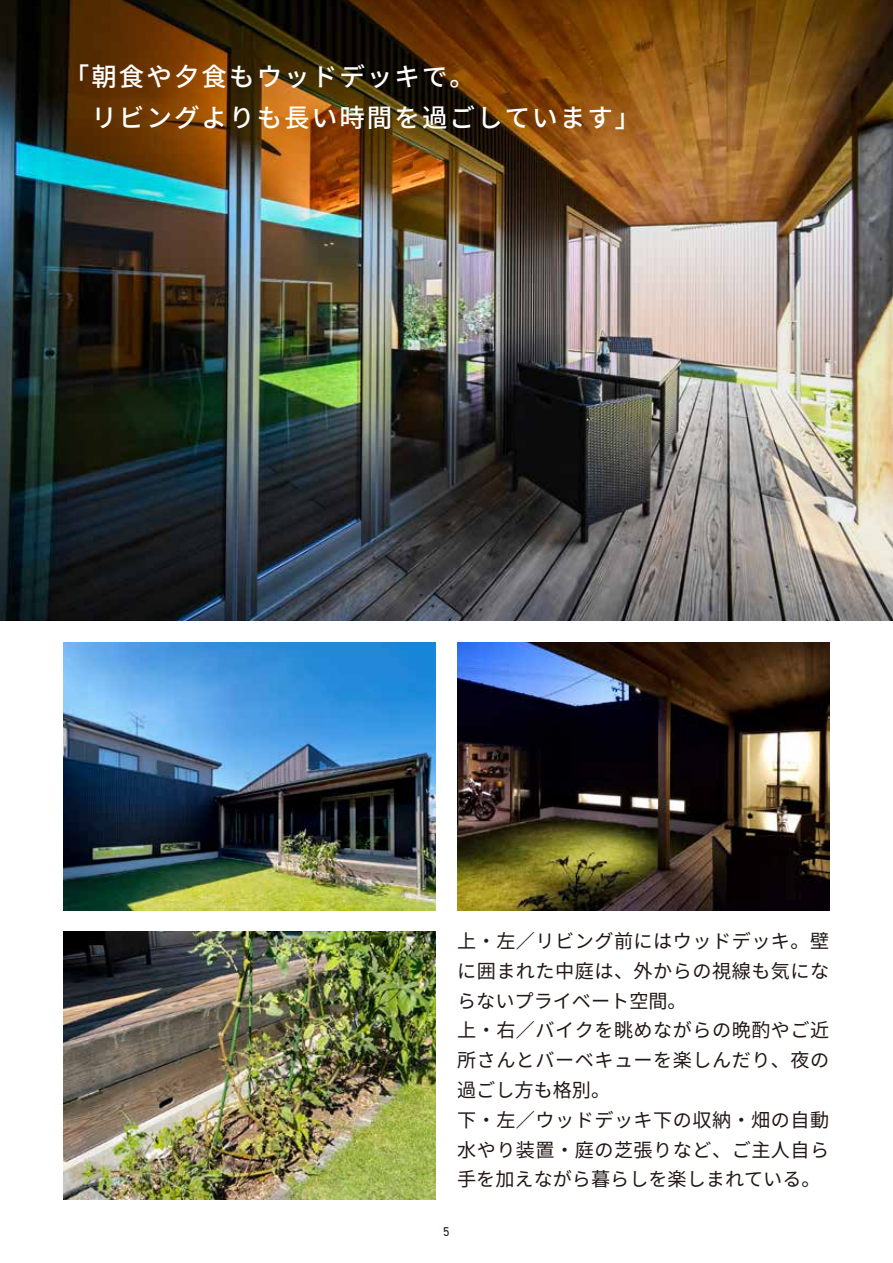
<style>
.page{position:relative;width:893px;height:1263px;background:#fff}
.page>*{position:absolute;margin:0;border:0;box-sizing:border-box;transform-origin:0 0}
.t1{font:500 25.5px/40.3px "Source Han Sans JP";letter-spacing:.08em;color:#fff}
.t2{font:19.2px/29.7px "Source Han Sans JP";letter-spacing:.025em;color:#221815}
.t3{font:12.75px "DIN2014";color:#221815}
</style>
<div class="page">
<img style="left:0;top:0;width:893px;height:621px">
<img style="left:457px;top:642px;width:372px;height:268px">
<img style="left:64px;top:642px;width:372px;height:268px">
<img style="left:64px;top:931px;width:372px;height:268px">
<h1 class="t1" style="left:64px;top:57px;width:578px">「朝食や夕食もウッドデッキで。<br>　リビングよりも長い時間を過ごしています」</h1>
<p class="t2" style="left:457px;top:927px;width:374px">上・左／リビング前にはウッドデッキ。壁に囲まれた中庭は、外からの視線も気にならないプライベート空間。<br>上・右／バイクを眺めながらの晩酌やご近所さんとバーベキューを楽しんだり、夜の過ごし方も格別。<br>下・左／ウッドデッキ下の収納・畑の自動水やり装置・庭の芝張りなど、ご主人自ら手を加えながら暮らしを楽しまれている。</p>
<p class="t3" style="left:443px;top:1223px;width:8px">5</p>
</div>
